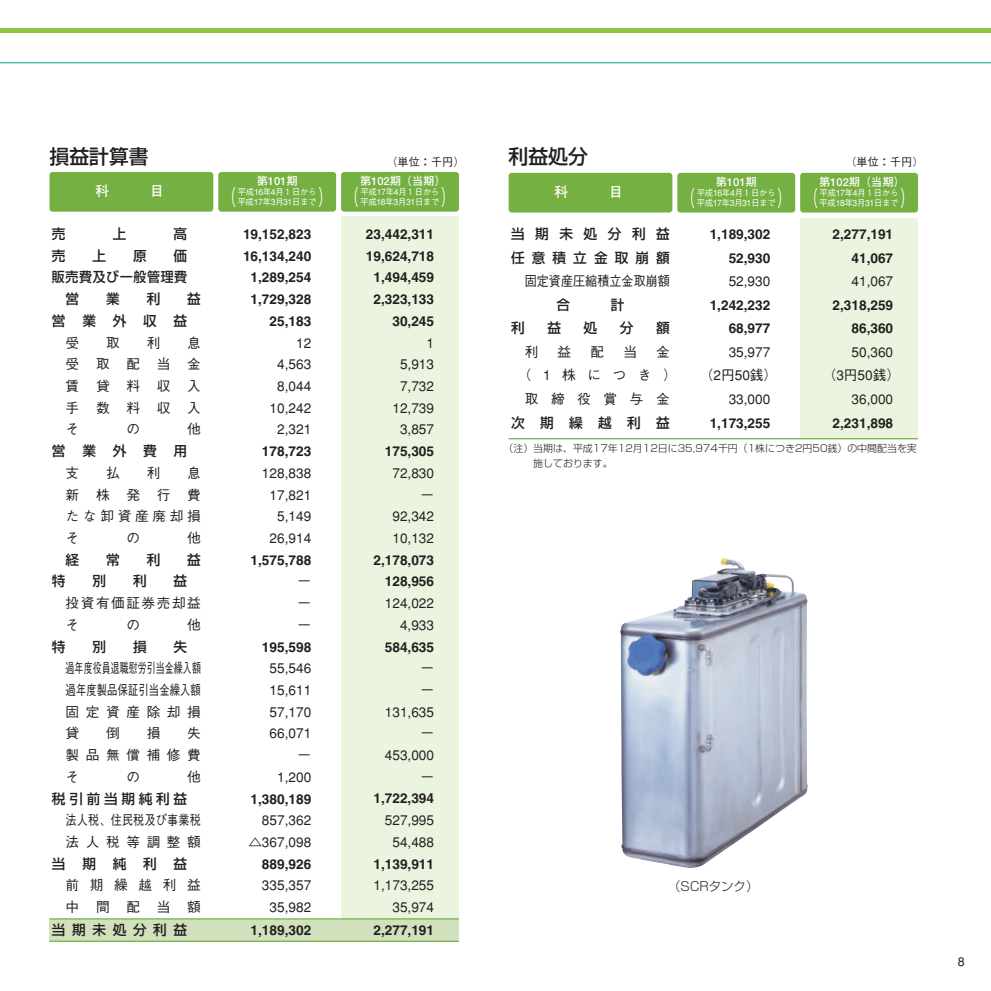
<style>
.page{position:relative;width:991px;height:991px;background:#fff}
.page>*{position:absolute;margin:0;border:0;box-sizing:border-box;transform-origin:0 0}
.t1{font:21px "Shin Go";color:#fff;scale:.5 1}
.t2{font:500 19.78px "Shin Go";color:#231f20}
.t3{font:500 13.65px/21.7px "Gothic BBB";color:#231f20;text-align:right}
.t4{font:13.65px/21.7px "Midashi Go MB31";color:#231f20;text-align:right}
.t5{font:500 13.65px/21.7px "Shin Go";letter-spacing:.52em;color:#231f20}
.t6{font:500 13.65px/21.7px "Gothic BBB";color:#231f20;text-align:justify;scale:.65 1}
.t7{font:500 13.65px/21.7px "Gothic BBB";color:#231f20;scale:.82 1}
.t8{font:500 13.65px "Gothic BBB";color:#231f20;scale:.88 1}
.t9{font:500 13.65px/21.7px "Gothic BBB";letter-spacing:.78em;color:#231f20}
.t10{font:500 13.65px "Shin Go";letter-spacing:.045em;color:#231f20;scale:.95 1}
.t11{font:500 13.65px/21.7px "Gothic BBB";letter-spacing:.115em;color:#231f20}
.t12{font:500 13.65px "Shin Go";letter-spacing:.27em;color:#231f20}
.t13{font:500 13.65px "Shin Go";letter-spacing:.485em;color:#231f20}
.t14{font:300 12.42px "Shin Go";color:#231f20}
.t15{font:500 12.42px "Gothic BBB";color:#231f20}
.t16{font:700 11.2px "Futo Go B101";color:#fff}
.t17{font:500 11.2px "Gothic BBB";color:#231f20}
.t18{font:300 9.97px/14.9px "Shin Go";color:#231f20}
.t19{font:500 8.75px/10px "Gothic BBB";letter-spacing:-.055em;color:#fff}
</style>
<div class="page">
<div style="left:0;top:28px;width:990px;height:5px;background:#8bc63e"></div>
<hr style="left:0;top:62px;width:990px;height:1px;background:#00a78e">
<div style="left:341px;top:217px;width:118px;height:701px;background:#ebf4de"></div>
<div style="left:49px;top:918px;width:410px;height:23px;background:#d2e1bd"></div>
<div style="left:49px;top:172px;width:164px;height:40px;background:#75b042;border-radius:3px"></div>
<div style="left:218px;top:172px;width:118px;height:40px;background:#75b042;border-radius:3px"></div>
<hr style="left:49px;top:918px;width:410px;height:1px;background:#75b042">
<hr style="left:49px;top:940px;width:410px;height:1px;background:#75b042">
<div style="left:341px;top:172px;width:118px;height:40px;background:#75b042;border-radius:3px"></div>
<div style="left:800px;top:219px;width:118px;height:219px;background:#ebf4de"></div>
<div style="left:508px;top:173px;width:164px;height:39px;background:#75b042;border-radius:3px"></div>
<div style="left:677px;top:173px;width:118px;height:39px;background:#75b042;border-radius:3px"></div>
<hr style="left:508px;top:438px;width:410px;height:1px;background:#75b042">
<div style="left:800px;top:173px;width:118px;height:39px;background:#75b042;border-radius:3px"></div>
<img style="left:620px;top:558px;width:187px;height:310px">
<h2 class="t2" style="left:49px;top:149px;width:101px">損益計算書</h2>
<p class="t17" style="left:386px;top:157px;width:80px">（単位：千円）</p>
<p class="t16" style="left:257px;top:177px;width:42px">第101期</p>
<p class="t19" style="left:237px;top:188px;width:81px">平成16年4月１日から平成17年3月31日まで</p>
<p class="t5" style="left:52px;top:224px;width:15px">売</p>
<p class="t5" style="left:113px;top:224px;width:15px">上</p>
<p class="t5" style="left:173px;top:224px;width:15px">高</p>
<p class="t5" style="left:52px;top:246px;width:15px">売</p>
<p class="t5" style="left:92px;top:246px;width:15px">上</p>
<p class="t5" style="left:133px;top:246px;width:15px">原</p>
<p class="t5" style="left:173px;top:246px;width:15px">価</p>
<p class="t10" style="left:52px;top:272px;width:144px">販売費及び一般管理費</p>
<p class="t5" style="left:66px;top:289px;width:15px">営</p>
<p class="t5" style="left:106px;top:289px;width:15px">業</p>
<p class="t5" style="left:147px;top:289px;width:15px">利</p>
<p class="t16" style="left:360px;top:177px;width:87px">第102期（当期）</p>
<p class="t19" style="left:360px;top:188px;width:81px">平成17年4月１日から</p>
<h1 class="t1" style="left:225px;top:189px;width:22px">（</h1>
<h1 class="t1" style="left:318px;top:189px;width:82px">） （</h1>
<h1 class="t1" style="left:441px;top:189px;width:23px">）</h1>
<p class="t19" style="left:360px;top:198px;width:81px">平成18年3月31日まで</p>
<p class="t4" style="left:366px;top:225px;width:70px">23,442,311<br>19,624,718<br>1,494,459<br>2,323,133<br>30,245</p>
<p class="t3" style="left:392px;top:333px;width:43px">1<br>5,913<br>7,732<br>12,739<br>3,857</p>
<p class="t4" style="left:385px;top:442px;width:51px">175,305</p>
<p class="t3" style="left:392px;top:463px;width:43px">72,830－<br>92,342<br>10,132</p>
<p class="t4" style="left:373px;top:550px;width:62px">2,178,073<br>128,956</p>
<p class="t3" style="left:385px;top:594px;width:51px">124,022<br>4,933</p>
<p class="t4" style="left:385px;top:637px;width:51px">584,635</p>
<p class="t3" style="left:385px;top:659px;width:51px">－<br>－<br>131,635－<br>453,000－</p>
<p class="t4" style="left:373px;top:789px;width:62px">1,722,394</p>
<p class="t3" style="left:385px;top:811px;width:51px;text-align:center">527,995<br>54,488</p>
<p class="t4" style="left:373px;top:854px;width:62px">1,139,911</p>
<p class="t3" style="left:373px;top:876px;width:62px">1,173,255<br>35,974</p>
<p class="t4" style="left:243px;top:225px;width:70px">19,152,823<br>16,134,240<br>1,289,254<br>1,729,328<br>25,183</p>
<p class="t3" style="left:269px;top:333px;width:43px">12<br>4,563<br>8,044<br>10,242<br>2,321</p>
<p class="t4" style="left:262px;top:442px;width:51px">178,723</p>
<p class="t3" style="left:262px;top:463px;width:51px">128,838<br>17,821<br>5,149<br>26,914</p>
<p class="t4" style="left:250px;top:550px;width:62px">1,575,788</p>
<p class="t3" style="left:298px;top:572px;width:15px;text-align:justify">－－－</p>
<p class="t4" style="left:262px;top:637px;width:51px">195,598</p>
<p class="t3" style="left:269px;top:659px;width:43px">55,546<br>15,611<br>57,170<br>66,071－<br>1,200</p>
<p class="t4" style="left:250px;top:789px;width:62px">1,380,189</p>
<p class="t3" style="left:248px;top:811px;width:64px">857,362 △367,098</p>
<p class="t4" style="left:262px;top:854px;width:51px">889,926</p>
<p class="t3" style="left:262px;top:876px;width:51px;text-align:center">335,357<br>35,982</p>
<p class="t5" style="left:52px;top:289px;width:150px;text-indent:135px">益営業外収益</p>
<p class="t3" style="left:66px;top:333px;width:15px">受</p>
<p class="t3" style="left:106px;top:333px;width:15px">取</p>
<p class="t3" style="left:147px;top:333px;width:15px">利</p>
<p class="t3" style="left:66px;top:333px;width:137px;text-align:justify;text-indent:122px">息受取配当金賃貸料収入手数料収入そ</p>
<p class="t3" style="left:126px;top:420px;width:15px">の</p>
<p class="t3" style="left:187px;top:420px;width:15px">他</p>
<p class="t5" style="left:52px;top:441px;width:137px">営業外費用</p>
<p class="t3" style="left:66px;top:463px;width:15px">支</p>
<p class="t3" style="left:106px;top:463px;width:15px">払</p>
<p class="t3" style="left:147px;top:463px;width:15px">利</p>
<p class="t3" style="left:66px;top:463px;width:137px;text-align:justify;text-indent:122px">息新株発行費たな卸資産廃却損そ</p>
<p class="t3" style="left:126px;top:529px;width:15px">の</p>
<p class="t3" style="left:187px;top:529px;width:15px">他</p>
<p class="t5" style="left:66px;top:550px;width:15px">経</p>
<p class="t5" style="left:106px;top:550px;width:15px">常</p>
<p class="t5" style="left:147px;top:550px;width:15px">利</p>
<p class="t5" style="left:187px;top:550px;width:15px">益</p>
<p class="t5" style="left:52px;top:572px;width:15px">特</p>
<p class="t5" style="left:92px;top:572px;width:15px">別</p>
<p class="t5" style="left:133px;top:572px;width:15px">利</p>
<p class="t5" style="left:173px;top:572px;width:15px">益</p>
<p class="t11" style="left:66px;top:594px;width:137px">投資有価証券売却益そ</p>
<p class="t3" style="left:126px;top:615px;width:15px">の</p>
<p class="t3" style="left:187px;top:615px;width:15px">他</p>
<p class="t5" style="left:52px;top:637px;width:15px">特</p>
<p class="t5" style="left:92px;top:637px;width:15px">別</p>
<p class="t5" style="left:133px;top:637px;width:15px">損</p>
<p class="t5" style="left:173px;top:637px;width:15px">失</p>
<p class="t6" style="left:66px;top:659px;width:209px">過年度役員退職慰労引当金繰入額過年度製品保証引当金繰入額固定資産除却損貸</p>
<p class="t3" style="left:106px;top:724px;width:15px">倒</p>
<p class="t3" style="left:147px;top:724px;width:15px">損</p>
<p class="t3" style="left:66px;top:724px;width:137px;text-align:justify;text-indent:122px">失製品無償補修費そ</p>
<p class="t3" style="left:126px;top:767px;width:15px">の</p>
<p class="t3" style="left:187px;top:767px;width:15px">他</p>
<p class="t12" style="left:52px;top:793px;width:137px">税引前当期純利益</p>
<p class="t7" style="left:66px;top:811px;width:166px">法人税、住民税及び事業税法人税等調整額</p>
<p class="t5" style="left:52px;top:854px;width:137px">当期純利益</p>
<p class="t9" style="left:66px;top:876px;width:137px">前期繰越利益中間配当額</p>
<p class="t13" style="left:52px;top:924px;width:137px">当期未処分利益</p>
<p class="t4" style="left:250px;top:920px;width:62px">1,189,302</p>
<p class="t4" style="left:373px;top:920px;width:62px">2,277,191</p>
<h2 class="t2" style="left:508px;top:149px;width:81px">利益処分</h2>
<p class="t17" style="left:845px;top:157px;width:80px">（単位：千円）</p>
<p class="t16" style="left:715px;top:178px;width:42px">第101期</p>
<p class="t19" style="left:696px;top:189px;width:81px">平成16年4月１日から平成17年3月31日まで</p>
<p class="t5" style="left:511px;top:223px;width:160px;line-height:23.6px">当期未処分利益任意積立金取崩額</p>
<p class="t8" style="left:524px;top:276px;width:166px">固定資産圧縮積立金取崩額</p>
<p class="t5" style="left:511px;top:319px;width:15px">利</p>
<p class="t5" style="left:547px;top:319px;width:15px">益</p>
<p class="t5" style="left:583px;top:319px;width:15px">処</p>
<p class="t5" style="left:620px;top:319px;width:15px">分</p>
<p class="t5" style="left:656px;top:319px;width:15px">額</p>
<p class="t3" style="left:524px;top:343px;width:15px">利</p>
<p class="t3" style="left:557px;top:343px;width:15px">益</p>
<p class="t3" style="left:590px;top:343px;width:15px">配</p>
<p class="t3" style="left:623px;top:343px;width:15px">当</p>
<p class="t3" style="left:656px;top:343px;width:15px">金</p>
<p class="t3" style="left:518px;top:366px;width:160px">（1株につき）</p>
<p class="t3" style="left:524px;top:390px;width:147px">取締役賞与金</p>
<p class="t5" style="left:511px;top:413px;width:160px">次期繰越利益</p>
<p class="t16" style="left:819px;top:178px;width:87px">第102期（当期）</p>
<p class="t19" style="left:819px;top:189px;width:81px">平成17年4月１日から</p>
<h1 class="t1" style="left:684px;top:190px;width:22px">（</h1>
<h1 class="t1" style="left:777px;top:190px;width:82px">） （</h1>
<h1 class="t1" style="left:900px;top:190px;width:22px">）</h1>
<p class="t19" style="left:819px;top:199px;width:81px">平成18年3月31日まで</p>
<p class="t4" style="left:832px;top:224px;width:62px;line-height:23.6px">2,277,191<br>41,067</p>
<p class="t3" style="left:851px;top:272px;width:43px">41,067</p>
<p class="t4" style="left:832px;top:294px;width:62px;line-height:23.6px">2,318,259<br>86,360</p>
<p class="t3" style="left:851px;top:343px;width:43px">50,360</p>
<p class="t3" style="left:822px;top:366px;width:79px">（3円50銭）</p>
<p class="t3" style="left:851px;top:390px;width:43px">36,000</p>
<p class="t4" style="left:832px;top:413px;width:62px">2,231,898</p>
<p class="t4" style="left:709px;top:224px;width:62px;line-height:23.6px">1,189,302<br>52,930</p>
<p class="t3" style="left:728px;top:272px;width:43px">52,930</p>
<p class="t4" style="left:709px;top:294px;width:62px;line-height:23.6px">1,242,232<br>68,977</p>
<p class="t3" style="left:728px;top:343px;width:43px">35,977</p>
<p class="t3" style="left:700px;top:366px;width:79px">（2円50銭）</p>
<p class="t3" style="left:728px;top:390px;width:43px">33,000</p>
<p class="t4" style="left:709px;top:413px;width:62px">1,173,255</p>
<p class="t18" style="left:533px;top:442px;width:385px;text-indent:-30px">（注）当期は、平成17年12月12日に35,974千円（1株につき2円50銭）の中間配当を実施しております。</p>
<p class="t14" style="left:668px;top:881px;width:92px">（SCRタンク）</p>
<p class="t15" style="left:957px;top:956px;width:8px">8</p>
</div>
